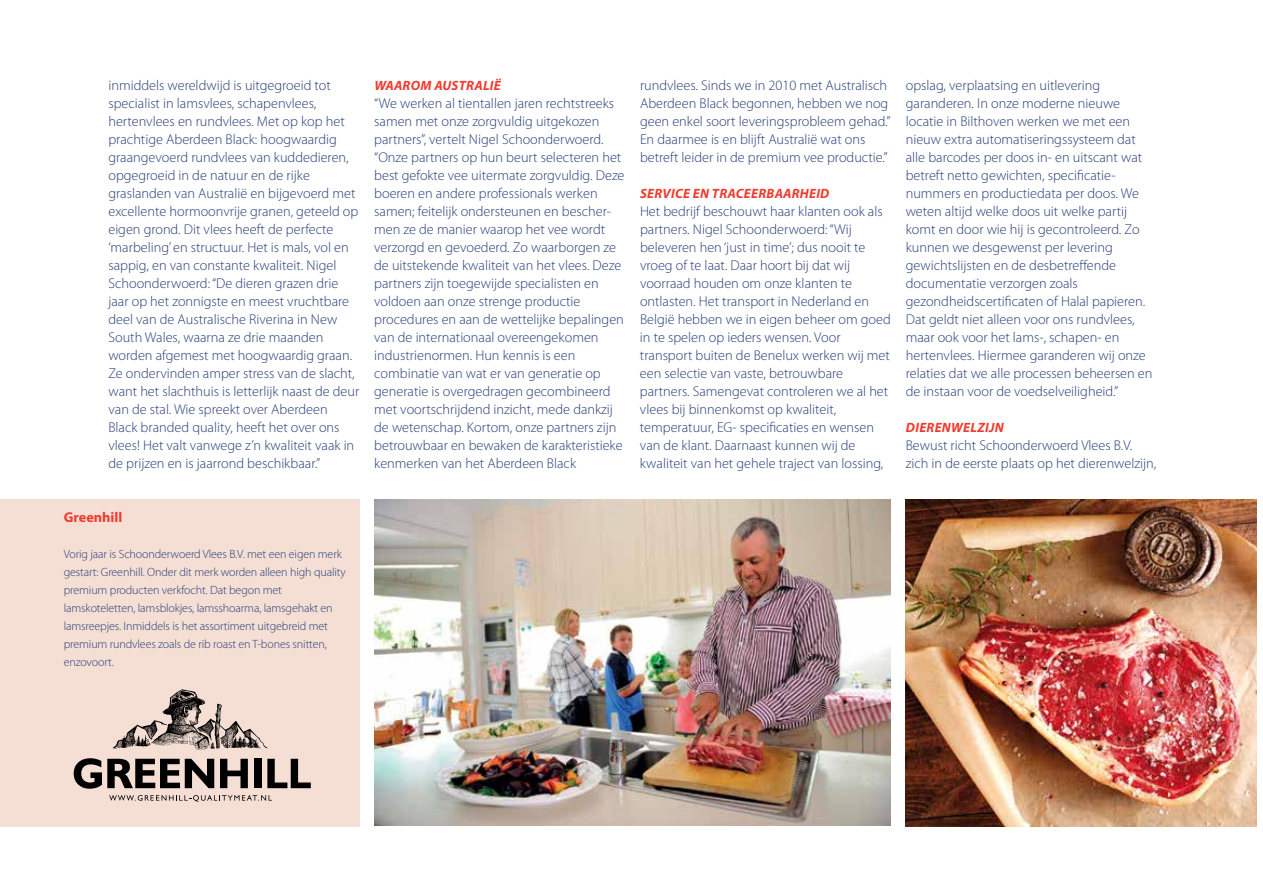
<style>
.page{position:relative;width:1263px;height:893px;background:#fff}
.page>*{position:absolute;margin:0;border:0;box-sizing:border-box;transform-origin:0 0}
.t1{font:300 14.25px/18px "Myriad Pro";color:#253c77}
.t2{font:700 14.25px "Myriad Pro";color:#ef3b2f}
.t3{font:italic 700 13.5px "Myriad Pro";letter-spacing:.02em;color:#ef3b2f}
.t4{font:300 12px/18px "Myriad Pro";letter-spacing:-.01em;color:#253c77}
</style>
<div class="page">
<div style="left:0;top:499px;width:359px;height:328px;background:#f5dfd5"></div>
<svg style="left:113px;top:689px;width:155px;height:61px"></svg>
<svg style="left:74px;top:758px;width:140px;height:31px"></svg>
<svg style="left:220px;top:759px;width:28px;height:29px"></svg>
<div style="left:254px;top:759px;width:7px;height:29px;background:#000"></div>
<svg style="left:267px;top:759px;width:44px;height:29px"></svg>
<svg style="left:109px;top:795px;width:163px;height:7px"></svg>
<img style="left:374px;top:500px;width:517px;height:326px">
<img style="left:906px;top:500px;width:350px;height:327px">
<p class="t1" style="left:108px;top:76px;width:252px">inmiddels wereldwijd is uitgegroeid tot specialist in lamsvlees, schapenvlees, hertenvlees en rundvlees. Met op kop het prachtige Aberdeen Black: hoogwaardig graangevoerd rundvlees van kuddedieren, opgegroeid in de natuur en de rijke graslanden van Australië en bijgevoerd met excellente hormoonvrije granen, geteeld op eigen grond. Dit vlees heeft de perfecte ‘marbeling’ en structuur. Het is mals, vol en sappig, en van constante kwaliteit. Nigel Schoonderwoerd: “De dieren grazen drie jaar op het zonnigste en meest vruchtbare deel van de Australische Riverina in New South Wales, waarna ze drie maanden worden afgemest met hoogwaardig graan.<br>Ze ondervinden amper stress van de slacht, want het slachthuis is letterlijk naast de deur van de stal. Wie spreekt over Aberdeen Black branded quality, heeft het over ons vlees! Het valt vanwege z’n kwaliteit vaak in de prijzen en is jaarrond beschikbaar.”</p>
<p class="t3" style="left:374px;top:78px;width:128px">WAAROM AUSTRALIË</p>
<p class="t1" style="left:374px;top:94px;width:252px">“We werken al tientallen jaren rechtstreeks samen met onze zorgvuldig uitgekozen partners”, vertelt Nigel Schoonderwoerd. “Onze partners op hun beurt selecteren het best gefokte vee uitermate zorgvuldig. Deze boeren en andere professionals werken samen; feitelijk ondersteunen en bescher&shy;men ze de manier waarop het vee wordt verzorgd en gevoederd. Zo waarborgen ze de uitstekende kwaliteit van het vlees. Deze partners zijn toegewijde specialisten en voldoen aan onze strenge productie procedures en aan de wettelijke bepalingen van de internationaal overeengekomen industrienormen. Hun kennis is een combinatie van wat er van generatie op generatie is overgedragen gecombineerd met voortschrijdend inzicht, mede dankzij de wetenschap. Kortom, onze partners zijn betrouwbaar en bewaken de karakteristieke kenmerken van het Aberdeen Black</p>
<p class="t1" style="left:640px;top:76px;width:252px">rundvlees. Sinds we in 2010 met Australisch Aberdeen Black begonnen, hebben we nog geen enkel soort leveringsprobleem gehad.” En daarmee is en blijft Australië wat ons betreft leider in de premium vee productie.”</p>
<p class="t3" style="left:640px;top:186px;width:191px">SERVICE EN TRACEERBAARHEID</p>
<p class="t1" style="left:640px;top:202px;width:252px">Het bedrijf beschouwt haar klanten ook als partners. Nigel Schoonderwoerd: “Wij beleveren hen ‘just in time’; dus nooit te vroeg of te laat. Daar hoort bij dat wij voorraad houden om onze klanten te ontlasten. Het transport in Nederland en België hebben we in eigen beheer om goed in te spelen op ieders wensen. Voor transport buiten de Benelux werken wij met een selectie van vaste, betrouwbare partners. Samengevat controleren we al het vlees bij binnenkomst op kwaliteit, temperatuur, EG- specificaties en wensen van de klant. Daarnaast kunnen wij de kwaliteit van het gehele traject van lossing,</p>
<p class="t1" style="left:906px;top:76px;width:248px">opslag, verplaatsing en uitlevering garanderen. In onze moderne nieuwe locatie in Bilthoven werken we met een nieuw extra automatiseringssysteem dat alle barcodes per doos in- en uitscant wat betreft netto gewichten, specificatie&shy;nummers en productiedata per doos. We weten altijd welke doos uit welke partij komt en door wie hij is gecontroleerd. Zo kunnen we desgewenst per levering gewichtslijsten en de desbetreffende documentatie verzorgen zoals gezondheidscertificaten of Halal papieren.<br>Dat geldt niet alleen voor ons rundvlees, maar ook voor het lams-, schapen- en hertenvlees. Hiermee garanderen wij onze relaties dat we alle processen beheersen en de instaan voor de voedselveiligheid.”</p>
<p class="t3" style="left:906px;top:420px;width:99px">DIERENWELZIJN</p>
<p class="t1" style="left:906px;top:436px;width:252px">Bewust richt Schoonderwoerd Vlees B.V. zich in de eerste plaats op het dierenwelzijn,</p>
<p class="t2" style="left:64px;top:509px;width:60px">Greenhill</p>
<p class="t4" style="left:64px;top:545px;width:284px">Vorig jaar is Schoonderwoerd Vlees B.V. met een eigen merk gestart: Greenhill. Onder dit merk worden alleen high quality premium producten verkfocht. Dat begon met lamskoteletten, lamsblokjes, lamsshoarma, lamsgehakt en lamsreepjes. Inmiddels is het assortiment uitgebreid met premium rundvlees zoals de rib roast en T-bones snitten, enzovoort.</p>
</div>
